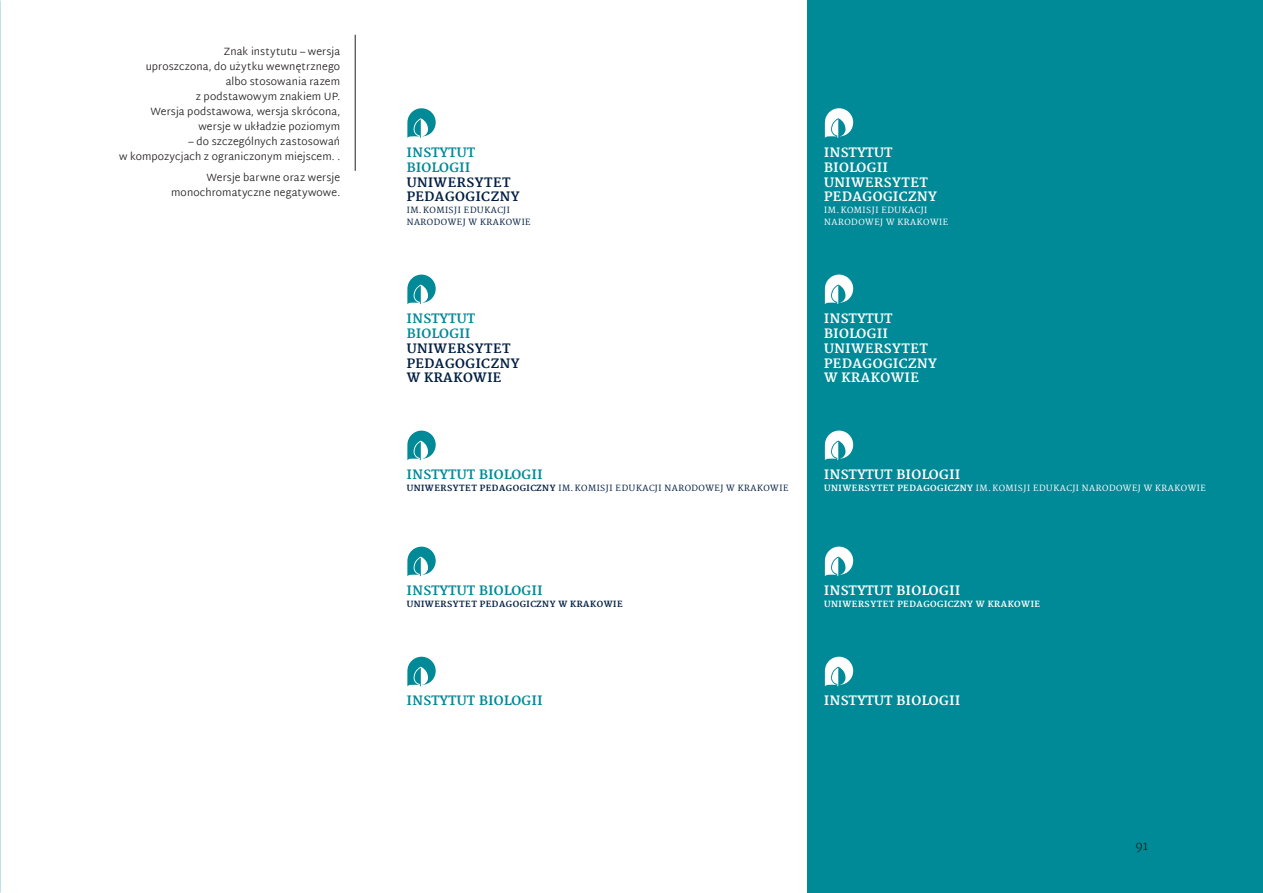
<style>
.page{position:relative;width:1263px;height:893px;background:#fff}
.page>*{position:absolute;margin:0;border:0;box-sizing:border-box;transform-origin:0 0}
.t1{font:800 12.75px/14.9px "Martel";letter-spacing:.04em;color:#fff}
.t2{font:800 12.75px/14.9px "Martel";letter-spacing:.04em;color:#001e41}
.t3{font:800 12.75px "Martel";letter-spacing:.04em;color:#008996}
.t4{font:300 12px "Martel";color:#231f20}
.Opis{font:300 10.5px/15px "Martel Sans";letter-spacing:.01em;color:#231f20;text-align:right}
.t5{font:600 8.4px/11.7px "Martel";letter-spacing:.06em;color:#001e41}
.t6{font:600 8.4px/11.7px "Martel";letter-spacing:.06em;color:#fff}
.t7{font:800 8.4px "Martel";letter-spacing:.06em;color:#001e41}
.t8{font:800 8.4px "Martel";letter-spacing:.06em;color:#fff}
.s1{color:#008996}
.s2{font-weight:800}
</style>
<div class="page">
<hr style="left:355px;top:35px;width:1px;height:136px;background:#231f20">
<div style="left:808px;top:0;width:455px;height:893px;background:#008996"></div>
<svg style="left:407px;top:108px;width:29px;height:30px"></svg>
<svg style="left:407px;top:275px;width:29px;height:29px"></svg>
<svg style="left:407px;top:431px;width:29px;height:29px"></svg>
<svg style="left:407px;top:547px;width:29px;height:29px"></svg>
<svg style="left:407px;top:657px;width:29px;height:29px"></svg>
<svg style="left:825px;top:108px;width:28px;height:30px"></svg>
<svg style="left:825px;top:275px;width:28px;height:29px"></svg>
<svg style="left:825px;top:431px;width:28px;height:29px"></svg>
<svg style="left:825px;top:547px;width:28px;height:29px"></svg>
<svg style="left:825px;top:657px;width:28px;height:29px"></svg>
<p class="Opis" style="left:146px;top:44px;width:196px">Znak instytutu – wersja<br>uproszczona, do użytku wewnętrznego albo stosowania razem<br>z podstawowym znakiem UP.<br>Wersja podstawowa, wersja skrócona, wersje w układzie poziomym</p>
<p class="Opis" style="left:119px;top:134px;width:223px">– do szczególnych zastosowań<br>w kompozycjach z ograniczonym miejscem. .</p>
<p class="Opis" style="left:171px;top:171px;width:171px">Wersje barwne oraz wersje monochromatyczne negatywowe.</p>
<p class="t2" style="left:407px;top:145px;width:114px"><span class="s1">INSTYTUT<br>BIOLOGII<br></span>UNIWERSYTET<br>PEDAGOGICZNY</p>
<p class="t5" style="left:407px;top:204px;width:125px">IM.KOMISJI EDUKACJI<br>NARODOWEJ W KRAKOWIE</p>
<p class="t2" style="left:407px;top:311px;width:114px"><span class="s1">INSTYTUT<br>BIOLOGII<br></span>UNIWERSYTET<br>PEDAGOGICZNY<br>W KRAKOWIE</p>
<p class="t3" style="left:407px;top:467px;width:137px">INSTYTUT BIOLOGII</p>
<p class="t5" style="left:407px;top:482px;width:383px"><span class="s2">UNIWERSYTET PEDAGOGICZNY</span> IM.KOMISJI EDUKACJI NARODOWEJ W KRAKOWIE</p>
<p class="t1" style="left:824px;top:145px;width:114px">INSTYTUT<br>BIOLOGII<br>UNIWERSYTET<br>PEDAGOGICZNY</p>
<p class="t6" style="left:824px;top:204px;width:125px">IM.KOMISJI EDUKACJI<br>NARODOWEJ W KRAKOWIE</p>
<p class="t1" style="left:824px;top:311px;width:114px">INSTYTUT<br>BIOLOGII<br>UNIWERSYTET<br>PEDAGOGICZNY<br>W KRAKOWIE</p>
<p class="t1" style="left:824px;top:467px;width:137px">INSTYTUT BIOLOGII</p>
<p class="t6" style="left:824px;top:482px;width:383px"><span class="s2">UNIWERSYTET PEDAGOGICZNY</span> IM.KOMISJI EDUKACJI NARODOWEJ W KRAKOWIE</p>
<p class="t3" style="left:407px;top:583px;width:137px">INSTYTUT BIOLOGII</p>
<p class="t7" style="left:407px;top:599px;width:217px">UNIWERSYTET PEDAGOGICZNY W KRAKOWIE</p>
<p class="t3" style="left:407px;top:693px;width:137px">INSTYTUT BIOLOGII</p>
<p class="t1" style="left:824px;top:583px;width:137px">INSTYTUT BIOLOGII</p>
<p class="t8" style="left:824px;top:599px;width:217px">UNIWERSYTET PEDAGOGICZNY W KRAKOWIE</p>
<p class="t1" style="left:824px;top:693px;width:137px">INSTYTUT BIOLOGII</p>
<p class="t4" style="left:1135px;top:839px;width:14px">91</p>
</div>
